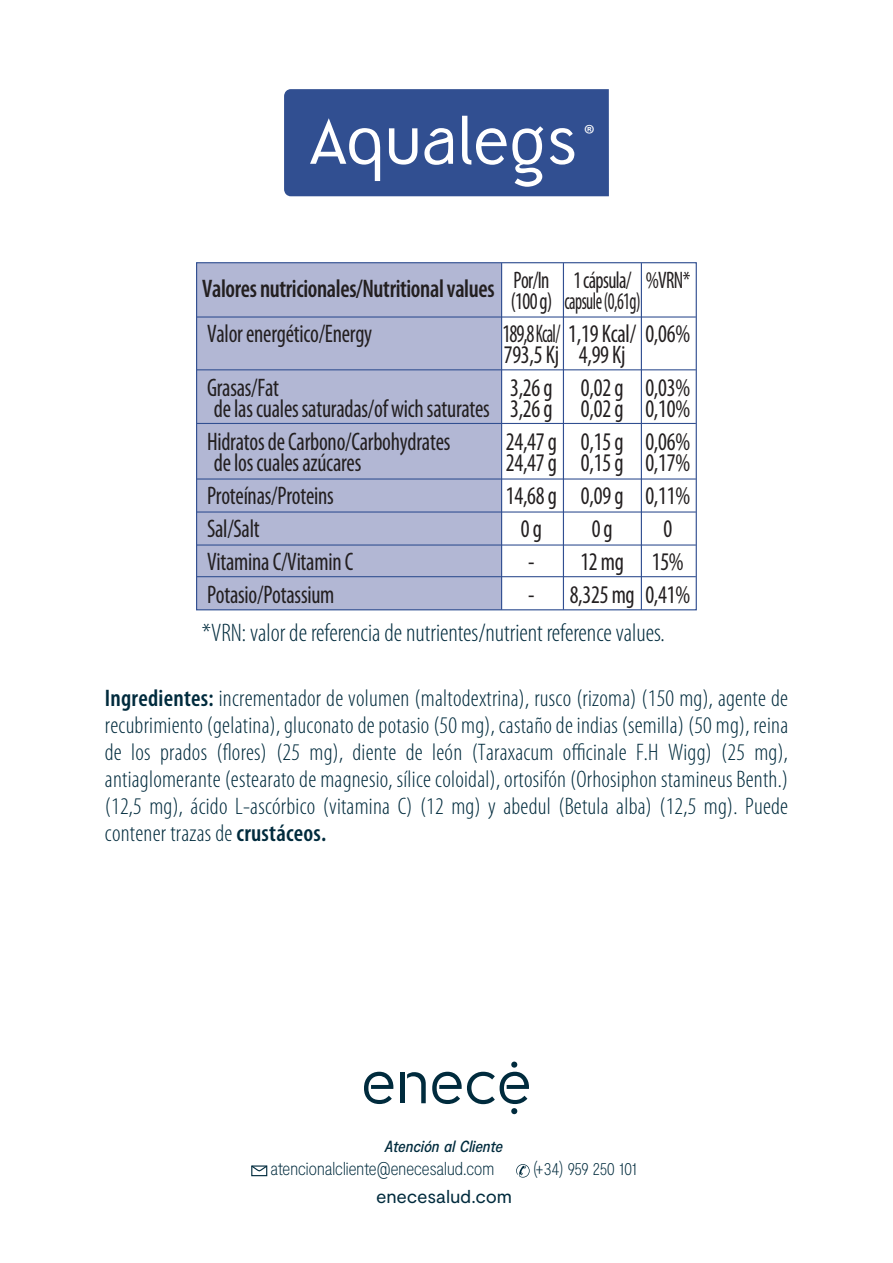
<style>
.page{position:relative;width:893px;height:1263px;background:#fff}
.page>*{position:absolute;margin:0;border:0;box-sizing:border-box;transform-origin:0 0}
.t1{font:59.7px "Qurillian";color:#fff}
.t2{font:26.55px "Myriad Pro";color:#fff}
.t3{font:condensed 25.5px/33px "Myriad Pro";letter-spacing:-.01em;color:#231f20;scale:.9 1}
.t4{font:300 condensed 25.5px "Myriad Pro";color:#002b3d}
.t5{font:600 condensed 25.5px "Myriad Pro";letter-spacing:-.015em;color:#231f20;scale:.92 1}
.t6{font:condensed 25.5px/21px "Myriad Pro";letter-spacing:-.01em;color:#231f20;scale:.82 1}
.t7{font:300 condensed 24px/27px "Myriad Pro";letter-spacing:.01em;color:#002b3d;text-align:justify}
.t8{font:condensed 24px/21px "Myriad Pro";letter-spacing:-.03em;color:#231f20;text-align:center;scale:.85 1}
.t9{font:100 condensed 18.45px "Moderat";letter-spacing:-.03em;color:#002b3d}
.t10{font:18.45px "Moderat";letter-spacing:-.005em;color:#002b3d}
.t11{font:100 condensed 18.45px "Moderat";letter-spacing:-.055em;color:#002b3d}
.t12{font:italic 500 condensed 16.2px "Moderat";letter-spacing:-.01em;color:#002b3d}
.s1{font-weight:600}
</style>
<div class="page">
<div style="left:197px;top:263px;width:305px;height:347px;background:#b2b7d4"></div>
<hr style="left:501px;top:263px;width:1px;height:347px;background:#314f91">
<hr style="left:563px;top:263px;width:1px;height:347px;background:#314f91">
<hr style="left:641px;top:263px;width:1px;height:347px;background:#314f91">
<hr style="left:197px;top:316px;width:499px;height:2px;background:#314f91">
<hr style="left:197px;top:369px;width:499px;height:1px;background:#314f91">
<hr style="left:197px;top:423px;width:499px;height:1px;background:#314f91">
<hr style="left:197px;top:478px;width:499px;height:2px;background:#314f91">
<hr style="left:197px;top:511px;width:499px;height:2px;background:#314f91">
<hr style="left:197px;top:544px;width:499px;height:2px;background:#314f91">
<hr style="left:197px;top:576px;width:499px;height:1px;background:#314f91">
<hr style="left:400px;top:1072px;width:4px;height:31px;background:#002b3d">
<svg style="left:407px;top:1072px;width:19px;height:31px"></svg>
<svg style="left:364px;top:1072px;width:29px;height:32px"></svg>
<svg style="left:432px;top:1061px;width:97px;height:53px"></svg>
<div style="left:251px;top:1165px;width:16px;height:11px;border:1px solid #002b3d"></div>
<svg style="left:251px;top:1165px;width:17px;height:7px"></svg>
<svg style="left:516px;top:1164px;width:14px;height:13px"></svg>
<div style="left:284px;top:89px;width:325px;height:107px;background:#314f91"></div>
<h1 class="t1" style="left:309px;top:98px;width:270px">Aqualegs</h1>
<p class="t2" style="left:584px;top:118px;width:13px">®</p>
<p class="t5" style="left:202px;top:275px;width:379px">Valores nutricionales/Nutritional values <sup>Por/In</sup></p>
<p class="t8" style="left:511px;top:290px;width:50px">(100 g)</p>
<p class="t8" style="left:564px;top:269px;width:91px">1 cápsula/ capsule (0,61g)</p>
<p class="t8" style="left:646px;top:269px;width:54px">%VRN*</p>
<p class="t3" style="left:207px;top:306px;width:185px;line-height:54px">Valor energético/Energy<br>Grasas/Fat</p>
<p class="t3" style="left:207px;top:392px;width:316px">de las cuales saturadas/of wich saturates<br>Hidratos de Carbono/Carbohydrates</p>
<p class="t3" style="left:207px;top:446px;width:173px">de los cuales azúcares<br>Proteínas/Proteins<br>Sal/Salt<br>Vitamina C/Vitamin C<br>Potasio/Potassium</p>
<p class="t6" style="left:502px;top:323px;width:230px">189,8Kcal/ 1,19 Kcal/ 0,06%<br>793,5 Kj</p>
<p class="t3" style="left:510px;top:377px;width:49px;line-height:21px">3,26 g<br>3,26 g</p>
<p class="t3" style="left:506px;top:430px;width:58px;line-height:21px">24,47 g<br>24,47 g</p>
<p class="t3" style="left:506px;top:478px;width:58px;text-align:center">14,68 g<br>0 g<br>-<br>-</p>
<p class="t3" style="left:579px;top:338px;width:53px">4,99 Kj<br>0,02 g</p>
<p class="t3" style="left:581px;top:392px;width:49px">0,02 g<br>0,15 g</p>
<p class="t3" style="left:581px;top:446px;width:49px">0,15 g</p>
<p class="t3" style="left:581px;top:478px;width:49px">0,09 g</p>
<p class="t3" style="left:592px;top:511px;width:25px">0 g</p>
<p class="t3" style="left:580px;top:544px;width:50px">12 mg</p>
<p class="t3" style="left:570px;top:577px;width:135px">8,325 mg 0,41%</p>
<p class="t3" style="left:645px;top:377px;width:51px;line-height:21px">0,03%<br>0,10%</p>
<p class="t3" style="left:645px;top:431px;width:51px;line-height:21px">0,06%<br>0,17%</p>
<p class="t3" style="left:645px;top:478px;width:51px;text-align:center">0,11%<br>0<br>15%</p>
<p class="t4" style="left:202px;top:618px;width:464px">*VRN: valor de referencia de nutrientes/nutrient reference values.</p>
<p class="t7" style="left:105px;top:685px;width:685px"><span class="s1">Ingredientes:</span> incrementador de volumen (maltodextrina), rusco (rizoma) (150 mg), agente de recubrimiento (gelatina), gluconato de potasio (50 mg), castaño de indias (semilla) (50 mg), reina de los prados (flores) (25 mg), diente de león (Taraxacum officinale F.H Wigg) (25 mg), antiaglomerante (estearato de magnesio, sílice coloidal), ortosifón (Orhosiphon stamineus Benth.) (12,5 mg), ácido L-ascórbico (vitamina C) (12 mg) y abedul (Betula alba) (12,5 mg). Puede contener trazas de <span class="s1">crustáceos.</span></p>
<p class="t12" style="left:385px;top:1137px;width:120px">Atención al Cliente</p>
<p class="t9" style="left:271px;top:1158px;width:225px">atencionalcliente@enecesalud.com</p>
<p class="t11" style="left:533px;top:1158px;width:106px">(+34) 959 250 101</p>
<p class="t10" style="left:376px;top:1186px;width:138px">enecesalud.com</p>
</div>
